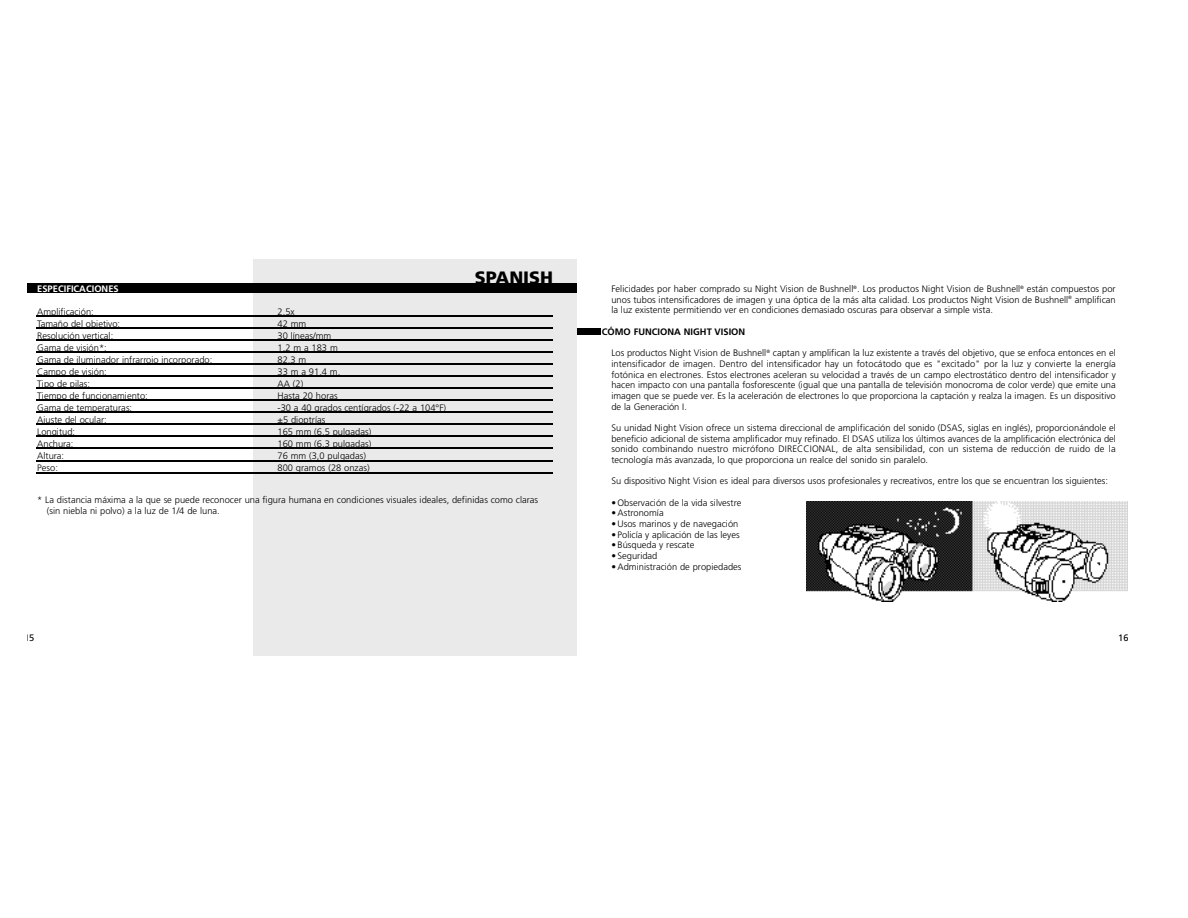
<style>
.page{position:relative;width:1188px;height:918px;background:#fff}
.page>*{position:absolute;margin:0;border:0;box-sizing:border-box;transform-origin:0 0}
.t1{font:900 18px "Frutiger";color:#000}
.t2{font:300 9.3px/10.6px "Frutiger";color:#000;text-align:justify}
.t3{font:700 9.3px "Frutiger";color:#000}
.t4{font:700 9.3px "Frutiger";color:#fff}
.t5{font:9.3px "Frutiger";color:#000}
</style>
<div class="page">
<div style="left:253px;top:260px;width:323px;height:396px;background:#eaeaea"></div>
<div style="left:27px;top:284px;width:549px;height:9px;background:#000"></div>
<hr style="left:36px;top:315px;width:516px;height:2px;background:#000">
<hr style="left:36px;top:328px;width:516px;height:1px;background:#000">
<hr style="left:36px;top:340px;width:516px;height:1px;background:#000">
<hr style="left:36px;top:352px;width:516px;height:1px;background:#000">
<hr style="left:36px;top:364px;width:516px;height:1px;background:#000">
<hr style="left:36px;top:376px;width:516px;height:1px;background:#000">
<hr style="left:36px;top:388px;width:516px;height:1px;background:#000">
<hr style="left:36px;top:400px;width:516px;height:1px;background:#000">
<hr style="left:36px;top:412px;width:516px;height:1px;background:#000">
<hr style="left:36px;top:424px;width:516px;height:1px;background:#000">
<hr style="left:36px;top:436px;width:516px;height:1px;background:#000">
<hr style="left:36px;top:448px;width:516px;height:1px;background:#000">
<hr style="left:36px;top:460px;width:516px;height:1px;background:#000">
<hr style="left:36px;top:472px;width:516px;height:2px;background:#000">
<img style="left:806px;top:502px;width:322px;height:99px">
<div style="left:577px;top:328px;width:24px;height:7px;background:#000"></div>
<h1 class="t1" style="left:475px;top:271px;width:80px">SPANISH</h1>
<p class="t4" style="left:37px;top:285px;width:83px">ESPECIFICACIONES</p>
<p class="t2" style="left:37px;top:307px;width:58px">Amplificación:</p>
<p class="t2" style="left:278px;top:307px;width:19px">2,5x</p>
<p class="t2" style="left:37px;top:319px;width:84px">Tamaño del objetivo:</p>
<p class="t2" style="left:278px;top:319px;width:30px">42 mm</p>
<p class="t2" style="left:37px;top:331px;width:78px">Resolución vertical:</p>
<p class="t2" style="left:278px;top:331px;width:55px">30 líneas/mm</p>
<p class="t2" style="left:37px;top:343px;width:71px">Gama de visión*:</p>
<p class="t2" style="left:278px;top:343px;width:62px">1,2 m a 183 m</p>
<p class="t2" style="left:37px;top:355px;width:177px">Gama de iluminador infrarrojo incorporado:</p>
<p class="t2" style="left:278px;top:355px;width:30px">82,3 m</p>
<p class="t2" style="left:37px;top:367px;width:71px">Campo de visión:</p>
<p class="t2" style="left:278px;top:367px;width:64px">33 m a 91,4 m.</p>
<p class="t2" style="left:37px;top:379px;width:54px">Tipo de pilas:</p>
<p class="t2" style="left:278px;top:379px;width:27px">AA (2)</p>
<p class="t2" style="left:37px;top:391px;width:112px">Tiempo de funcionamiento:</p>
<p class="t2" style="left:278px;top:391px;width:62px">Hasta 20 horas</p>
<p class="t2" style="left:37px;top:403px;width:96px">Gama de temperaturas:</p>
<p class="t2" style="left:278px;top:403px;width:170px">-30 a 40 grados centígrados (-22 a 104°F)</p>
<p class="t2" style="left:37px;top:415px;width:71px">Ajuste del ocular:</p>
<p class="t2" style="left:278px;top:415px;width:49px">±5 dioptrías</p>
<p class="t2" style="left:37px;top:427px;width:39px">Longitud:</p>
<p class="t2" style="left:278px;top:427px;width:95px">165 mm (6,5 pulgadas)</p>
<p class="t2" style="left:37px;top:439px;width:38px">Anchura:</p>
<p class="t2" style="left:278px;top:439px;width:95px">160 mm (6,3 pulgadas)</p>
<p class="t2" style="left:37px;top:451px;width:28px">Altura:</p>
<p class="t2" style="left:278px;top:451px;width:90px">76 mm (3,0 pulgadas)</p>
<p class="t2" style="left:37px;top:463px;width:22px">Peso:</p>
<p class="t2" style="left:278px;top:463px;width:94px">800 gramos (28 onzas)</p>
<p class="t2" style="left:47px;top:495px;width:493px;text-indent:-10px">* La distancia máxima a la que se puede reconocer una figura humana en condiciones visuales ideales, definidas como claras (sin niebla ni polvo) a la luz de 1/4 de luna.</p>
<p class="t2" style="left:611px;top:284px;width:506px">Felicidades por haber comprado su Night Vision de Bushnell<sup>®</sup>. Los productos Night Vision de Bushnell<sup>®</sup> están compuestos por unos tubos intensificadores de imagen y una óptica de la más alta calidad. Los productos Night Vision de Bushnell<sup>®</sup> amplifican la luz existente permitiendo ver en condiciones demasiado oscuras para observar a simple vista.</p>
<p class="t3" style="left:602px;top:328px;width:145px">CÓMO FUNCIONA NIGHT VISION</p>
<p class="t2" style="left:611px;top:348px;width:506px">Los productos Night Vision de Bushnell<sup>®</sup> captan y amplifican la luz existente a través del objetivo, que se enfoca entonces en el intensificador de imagen. Dentro del intensificador hay un fotocátodo que es "excitado" por la luz y convierte la energía fotónica en electrones. Estos electrones aceleran su velocidad a través de un campo electrostático dentro del intensificador y hacen impacto con una pantalla fosforescente (igual que una pantalla de televisión monocroma de color verde) que emite una imagen que se puede ver. Es la aceleración de electrones lo que proporciona la captación y realza la imagen. Es un dispositivo de la Generación I.</p>
<p class="t2" style="left:611px;top:423px;width:506px">Su unidad Night Vision ofrece un sistema direccional de amplificación del sonido (DSAS, siglas en inglés), proporcionándole el beneficio adicional de sistema amplificador muy refinado. El DSAS utiliza los últimos avances de la amplificación electrónica del sonido combinando nuestro micrófono DIRECCIONAL, de alta sensibilidad, con un sistema de reducción de ruido de la tecnología más avanzada, lo que proporciona un realce del sonido sin paralelo.</p>
<p class="t2" style="left:611px;top:476px;width:498px">Su dispositivo Night Vision es ideal para diversos usos profesionales y recreativos, entre los que se encuentran los siguientes:</p>
<p class="t2" style="left:611px;top:498px;width:132px">• Observación de la vida silvestre</p>
<p class="t2" style="left:611px;top:508px;width:54px">•Astronomía</p>
<p class="t2" style="left:611px;top:519px;width:129px">•Usos marinos y de navegación</p>
<p class="t2" style="left:611px;top:530px;width:130px">• Policía y aplicación de las leyes</p>
<p class="t2" style="left:611px;top:540px;width:84px">• Búsqueda y rescate</p>
<p class="t2" style="left:611px;top:551px;width:48px">• Seguridad</p>
<p class="t2" style="left:611px;top:562px;width:132px">•Administración de propiedades</p>
<p class="t5" style="left:24px;top:634px;width:12px">15</p>
<p class="t5" style="left:1118px;top:634px;width:12px">16</p>
</div>
